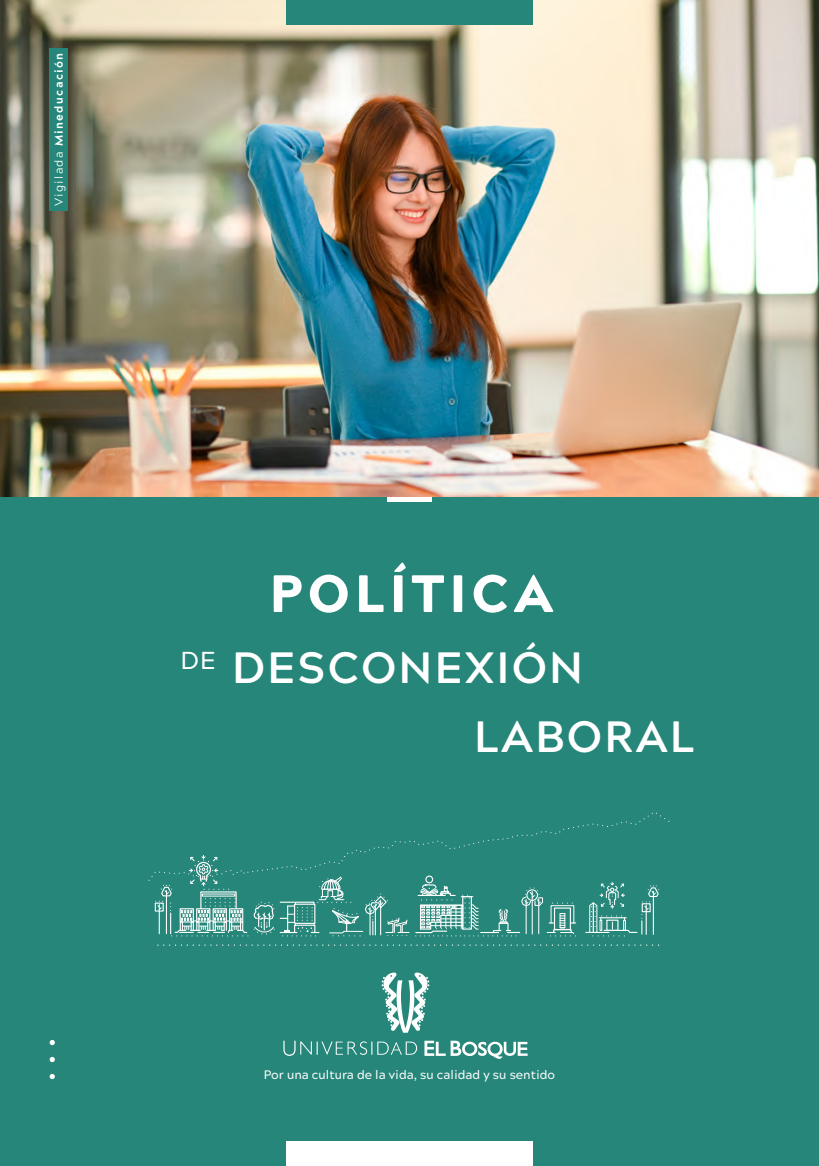
<style>
.page{position:relative;width:819px;height:1166px;background:#268679}
.page>*{position:absolute;margin:0;border:0;box-sizing:border-box;transform-origin:0 0}
.t1{font:900 52.5px "Acherus Grotesque";letter-spacing:.1em;color:#fff}
.t2{font:700 43.75px "Acherus Grotesque";letter-spacing:.05em;color:#fff}
.t3{font:500 12.25px "Acherus Grotesque";color:#fff}
.t4{font:800 11.38px "Acherus Grotesque";letter-spacing:.12em;color:#fff}
.s1{font-weight:400}
</style>
<div class="page">
<div style="left:387px;top:496px;width:44px;height:6px;background:#fff"></div>
<div style="left:286px;top:1141px;width:247px;height:25px;background:#fff"></div>
<svg style="left:381px;top:972px;width:48px;height:61px"></svg>
<svg style="left:424px;top:1040px;width:103px;height:19px"></svg>
<svg style="left:283px;top:1040px;width:134px;height:16px"></svg>
<svg style="left:50px;top:1074px;width:5px;height:5px"></svg>
<svg style="left:50px;top:1057px;width:5px;height:5px"></svg>
<svg style="left:50px;top:1040px;width:5px;height:5px"></svg>
<svg style="left:158px;top:944px;width:501px;height:2px"></svg>
<svg style="left:148px;top:812px;width:522px;height:124px"></svg>
<img style="left:0;top:0;width:819px;height:496px">
<div style="left:286px;top:0;width:247px;height:25px;background:#268679"></div>
<div style="left:50px;top:48px;width:18px;height:163px;background:#268679"></div>
<p class="t4" style="left:49px;top:206px;width:154px;rotate:-90deg"><span class="s1">Vigilada</span> Mineducación</p>
<h1 class="t1" style="left:270px;top:548px;width:285px">POLÍTICA</h1>
<h2 class="t2" style="left:180px;top:630px;width:404px"><sup>DE</sup> DESCONEXIÓN</h2>
<h2 class="t2" style="left:474px;top:699px;width:222px">LABORAL</h2>
<p class="t3" style="left:264px;top:1064px;width:293px">Por una cultura de la vida, su calidad y su sentido</p>
</div>
